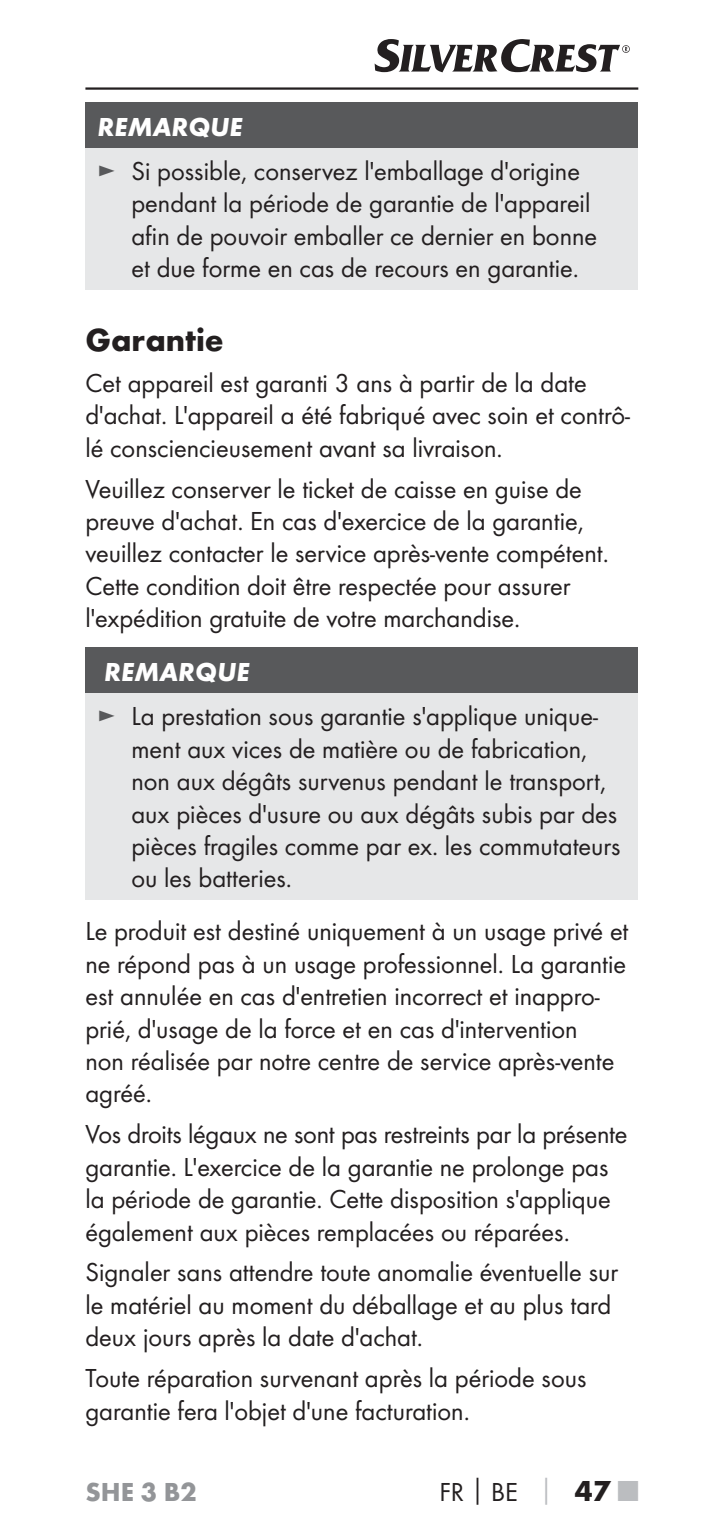
<style>
.page{position:relative;width:723px;height:1531px;background:#fff}
.page>*{position:absolute;margin:0;border:0;box-sizing:border-box;transform-origin:0 0}
.t1{font:700 33px "Futura";color:#231f20}
.t2{font:27px/32.4px "Futura Boo";color:#231f20}
.t3{font:italic 700 27px "Futura";color:#fff}
.t4{font:700 27px "Futura";color:#939598}
.s1{color:#58595b}
.s2{font-family:"Futura";font-weight:700}
.s3{font-family:"Futura";font-weight:700;color:#bbbdc0}
.s4{font-family:"Futura";font-weight:700;font-size:30px}
.s5{font-family:"Futura";font-weight:700;font-size:30px;color:#bbbdc0}
</style>
<div class="page">
<hr style="left:85px;top:87px;width:553px;height:3px;background:#231f20">
<svg style="left:375px;top:39px;width:255px;height:33px"></svg>
<div style="left:85px;top:102px;width:553px;height:46px;background:#58595b"></div>
<div style="left:85px;top:148px;width:553px;height:141px;background:#e6e7e8"></div>
<div style="left:85px;top:648px;width:553px;height:45px;background:#58595b"></div>
<div style="left:85px;top:693px;width:553px;height:206px;background:#e6e7e8"></div>
<p class="t3" style="left:97px;top:118px;width:147px">REMARQUE</p>
<p class="t2" style="left:131px;top:156px;width:467px;text-indent:-34px"><span class="s1">►</span> Si possible, conservez l'emballage d'origine pendant la période de garantie de l'appareil afin de pouvoir emballer ce dernier en bonne et due forme en cas de recours en garantie.</p>
<p class="t1" style="left:85px;top:327px;width:140px">Garantie</p>
<p class="t2" style="left:85px;top:368px;width:546px">Cet appareil est garanti 3 ans à partir de la date d'achat. L'appareil a été fabriqué avec soin et contrô&shy;lé consciencieusement avant sa livraison.</p>
<p class="t2" style="left:85px;top:474px;width:525px">Veuillez conserver le ticket de caisse en guise de preuve d'achat. En cas d'exercice de la garantie, veuillez contacter le service après-vente compétent.<br>Cette condition doit être respectée pour assurer l'expédition gratuite de votre marchandise.</p>
<p class="t3" style="left:104px;top:663px;width:147px">REMARQUE</p>
<p class="t2" style="left:131px;top:701px;width:491px;text-indent:-34px"><span class="s1">►</span> La prestation sous garantie s'applique unique&shy;ment aux vices de matière ou de fabrication, non aux dégâts survenus pendant le transport, aux pièces d'usure ou aux dégâts subis par des pièces fragiles comme par ex. les commutateurs ou les batteries.</p>
<p class="t2" style="left:85px;top:916px;width:544px">Le produit est destiné uniquement à un usage privé et ne répond pas à un usage professionnel. La garantie est annulée en cas d'entretien incorrect et inappro&shy;prié, d'usage de la force et en cas d'intervention<br>non réalisée par notre centre de service après-vente agréé.</p>
<p class="t2" style="left:85px;top:1119px;width:543px">Vos droits légaux ne sont pas restreints par la présente garantie. L'exercice de la garantie ne prolonge pas la période de garantie. Cette disposition s'applique également aux pièces remplacées ou réparées.</p>
<p class="t2" style="left:85px;top:1257px;width:534px">Signaler sans attendre toute anomalie éventuelle sur le matériel au moment du déballage et au plus tard deux jours après la date d'achat.</p>
<p class="t2" style="left:85px;top:1363px;width:502px">Toute réparation survenant après la période sous garantie fera l'objet d'une facturation.</p>
<p class="t4" style="left:85px;top:1481px;width:113px">SHE 3 B2</p>
<p class="t2" style="left:440px;top:1477px;width:200px">FR<span class="s2">│</span>BE <span class="s3">│</span> <span class="s4">47</span> <span class="s5">■</span></p>
</div>
